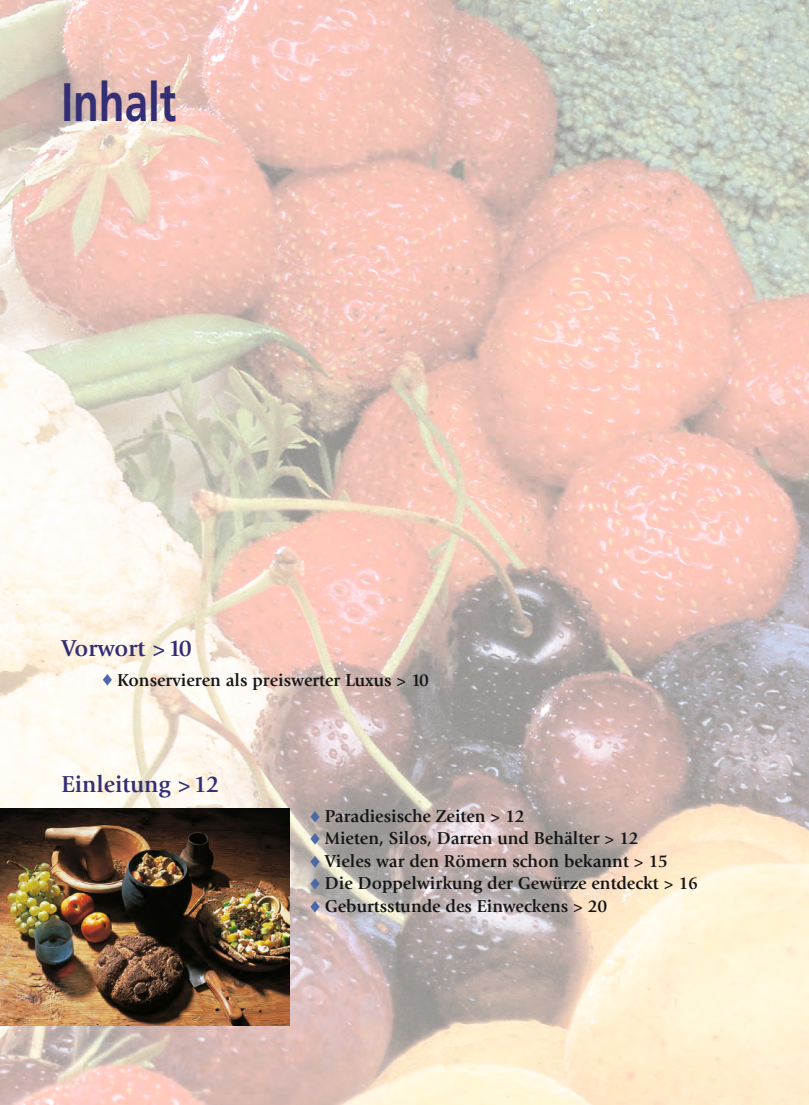
<style>
.page{position:relative;width:809px;height:1105px;background:#fff}
.page>*{position:absolute;margin:0;border:0;box-sizing:border-box;transform-origin:0 0}
.t1{font:700 54px "Frutiger";color:#342e74;scale:.78 1}
.t2{font:700 24px "Giovanni";color:#342e74}
.t3{font:700 18px "Giovanni";color:#151616}
.s1{font-family:"European Pi Three";font-weight:400;font-size:12px;color:#4c69a6}
</style>
<div class="page">
<img style="left:0;top:0;width:809px;height:1104px">
<img style="left:0;top:808px;width:290px;height:217px">
<h1 class="t1" style="left:61px;top:81px;width:149px">Inhalt</h1>
<h2 class="t2" style="left:61px;top:638px;width:132px">Vorwort &gt;10</h2>
<p class="t3" style="left:103px;top:672px;width:328px"><span class="s1">-</span> Konservieren als preiswerter Luxus &gt; 10</p>
<h2 class="t2" style="left:61px;top:774px;width:159px">Einleitung &gt;12</h2>
<p class="t3" style="left:311px;top:808px;width:216px"><span class="s1">-</span> Paradiesische Zeiten &gt; 12</p>
<p class="t3" style="left:311px;top:831px;width:329px"><span class="s1">-</span> Mieten, Silos, Dar ren und Behälter &gt; 12</p>
<p class="t3" style="left:311px;top:853px;width:359px"><span class="s1">-</span> Vieles war den Römern schon bekannt &gt; 15</p>
<p class="t3" style="left:311px;top:876px;width:389px"><span class="s1">-</span> Die Doppel wirkung der Gewürze entdeckt &gt; 16</p>
<p class="t3" style="left:311px;top:898px;width:298px"><span class="s1">-</span> Ge burts stunde des Ein weckens &gt; 20</p>
</div>
